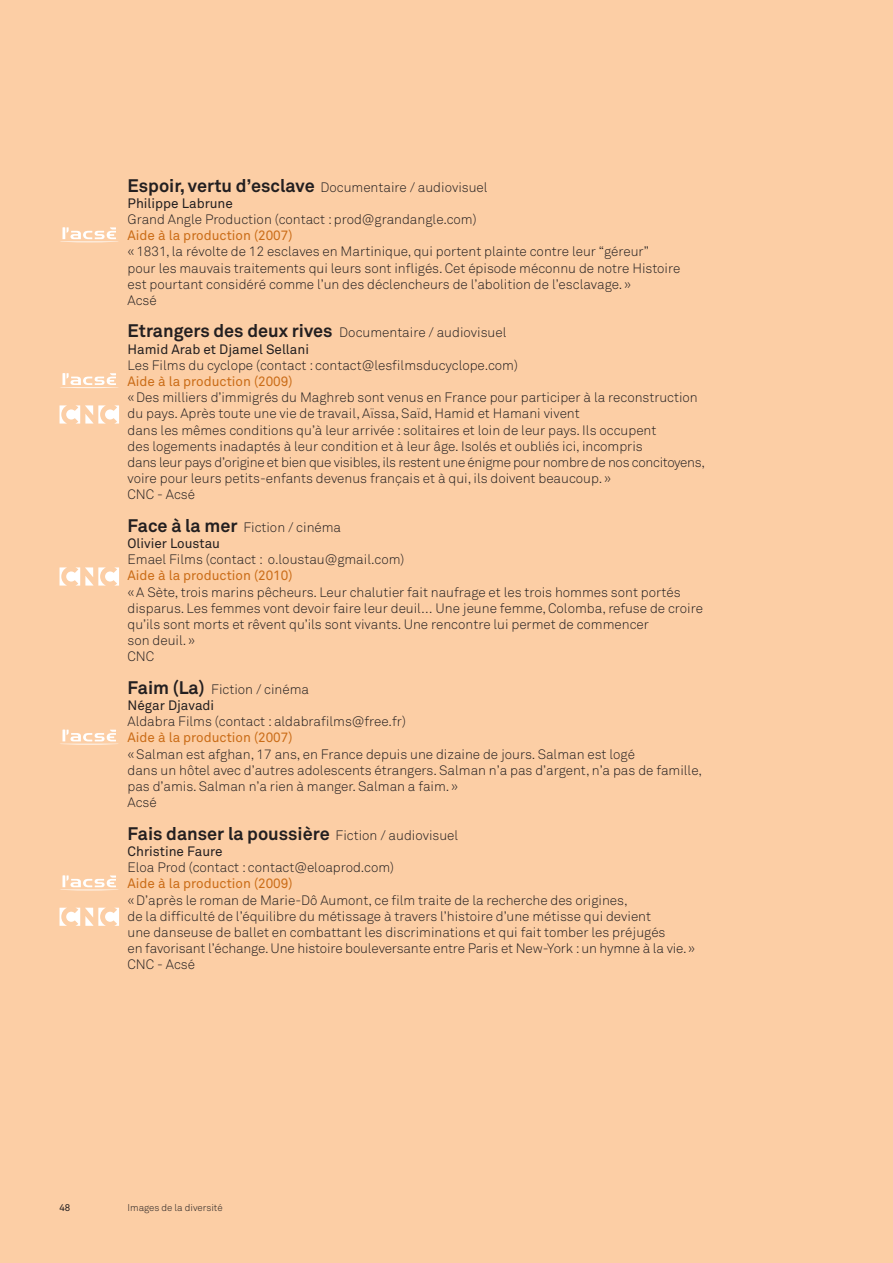
<style>
.page{position:relative;width:893px;height:1263px;background:#fccea5}
.page>*{position:absolute;margin:0;border:0;box-sizing:border-box;transform-origin:0 0}
.t1{font:700 18px "Akkurat";color:#231f20}
.t2{font:300 13.5px/16.2px "Akkurat";color:#231f20}
.t3{font:13.5px "Akkurat";color:#ca6c17}
.t4{font:13.5px "Akkurat";color:#231f20}
.t5{font:300 9.75px "Akkurat";color:#231f20}
.t6{font:9.75px "Akkurat";color:#231f20}
.s1{font-weight:700;font-size:18px}
.s2{font-weight:400}
.s3{font-weight:300;font-size:13.5px}
</style>
<div class="page">
<svg style="left:60px;top:227px;width:58px;height:15px"></svg>
<svg style="left:60px;top:373px;width:58px;height:15px"></svg>
<svg style="left:60px;top:405px;width:59px;height:18px"></svg>
<svg style="left:60px;top:567px;width:59px;height:18px"></svg>
<svg style="left:60px;top:729px;width:58px;height:16px"></svg>
<svg style="left:60px;top:875px;width:58px;height:15px"></svg>
<svg style="left:60px;top:908px;width:59px;height:18px"></svg>
<p class="t2" style="left:128px;top:180px;width:362px"><span class="s1">Espoir, vertu d’esclave</span> Documentaire / audiovisuel<br><span class="s2">Philippe Labrune</span></p>
<p class="t2" style="left:128px;top:213px;width:351px">Grand Angle Production (contact : prod@grandangle.com)</p>
<p class="t3" style="left:128px;top:230px;width:166px">Aide à la production (2007)</p>
<p class="t2" style="left:128px;top:245px;width:554px">« 1831, la révolte de 12 esclaves en Martinique, qui portent plainte contre leur “géreur” pour les mauvais traitements qui leurs sont infligés. Cet épisode méconnu de notre Histoire est pourtant considéré comme l’un des déclencheurs de l’abolition de l’esclavage. »<br>Acsé</p>
<p class="t2" style="left:128px;top:326px;width:380px"><span class="s1">Etrangers des deux rives</span> Documentaire / audiovisuel<br><span class="s2">Hamid Arab et Djamel Sellani</span></p>
<p class="t2" style="left:128px;top:358px;width:392px">Les Films du cyclope (contact : contact@lesfilmsducyclope.com)</p>
<p class="t3" style="left:128px;top:376px;width:166px">Aide à la production (2009)</p>
<p class="t2" style="left:128px;top:391px;width:579px">« Des milliers d’immigrés du Maghreb sont venus en France pour participer à la reconstruction du pays. Après toute une vie de travail, Aïssa, Saïd, Hamid et Hamani vivent<br>dans les mêmes conditions qu’à leur arrivée : solitaires et loin de leur pays. Ils occupent<br>des logements inadaptés à leur condition et à leur âge. Isolés et oubliés ici, incompris<br>dans leur pays d’origine et bien que visibles, ils restent une énigme pour nombre de nos concitoyens, voire pour leurs petits-enfants devenus français et à qui, ils doivent beaucoup. »<br>CNC - Acsé</p>
<p class="t2" style="left:128px;top:520px;width:215px"><span class="s1">Face à la mer</span> Fiction / cinéma<br><span class="s2">Olivier Loustau</span></p>
<p class="t2" style="left:128px;top:553px;width:278px">Emael Films (contact : o.loustau@gmail.com)</p>
<p class="t3" style="left:128px;top:571px;width:166px">Aide à la production (2010)</p>
<p class="t2" style="left:128px;top:585px;width:577px">« A Sète, trois marins pêcheurs. Leur chalutier fait naufrage et les trois hommes sont portés disparus. Les femmes vont devoir faire leur deuil… Une jeune femme, Colomba, refuse de croire qu’ils sont morts et rêvent qu’ils sont vivants. Une rencontre lui permet de commencer<br>son deuil. »<br>CNC</p>
<p class="t2" style="left:128px;top:682px;width:183px"><span class="s1">Faim (La)</span> Fiction / cinéma<br><span class="s2">Négar Djavadi</span></p>
<p class="t2" style="left:128px;top:715px;width:280px">Aldabra Films (contact : aldabrafilms@free.fr)</p>
<p class="t3" style="left:128px;top:733px;width:166px">Aide à la production (2007)</p>
<p class="t2" style="left:128px;top:747px;width:576px">« Salman est afghan, 17 ans, en France depuis une dizaine de jours. Salman est logé<br>dans un hôtel avec d’autres adolescents étrangers. Salman n’a pas d’argent, n’a pas de famille, pas d’amis. Salman n’a rien à manger. Salman a faim. »<br>Acsé</p>
<h1 class="t1" style="left:128px;top:827px;width:332px">Fais danser la poussière <span class="s3">Fiction / audiovisuel</span></h1>
<p class="t4" style="left:128px;top:846px;width:97px">Christine Faure</p>
<p class="t2" style="left:128px;top:861px;width:268px">Eloa Prod (contact : contact@eloaprod.com)</p>
<p class="t3" style="left:128px;top:878px;width:166px">Aide à la production (2009)</p>
<p class="t2" style="left:128px;top:893px;width:569px">« D’après le roman de Marie-Dô Aumont, ce film traite de la recherche des origines,<br>de la difficulté de l’équilibre du métissage à travers l’histoire d’une métisse qui devient<br>une danseuse de ballet en combattant les discriminations et qui fait tomber les préjugés<br>en favorisant l’échange. Une histoire bouleversante entre Paris et New-York : un hymne à la vie.» CNC - Acsé</p>
<p class="t6" style="left:60px;top:1203px;width:12px">48</p>
<p class="t5" style="left:128px;top:1203px;width:97px">Images de la diversité</p>
</div>
